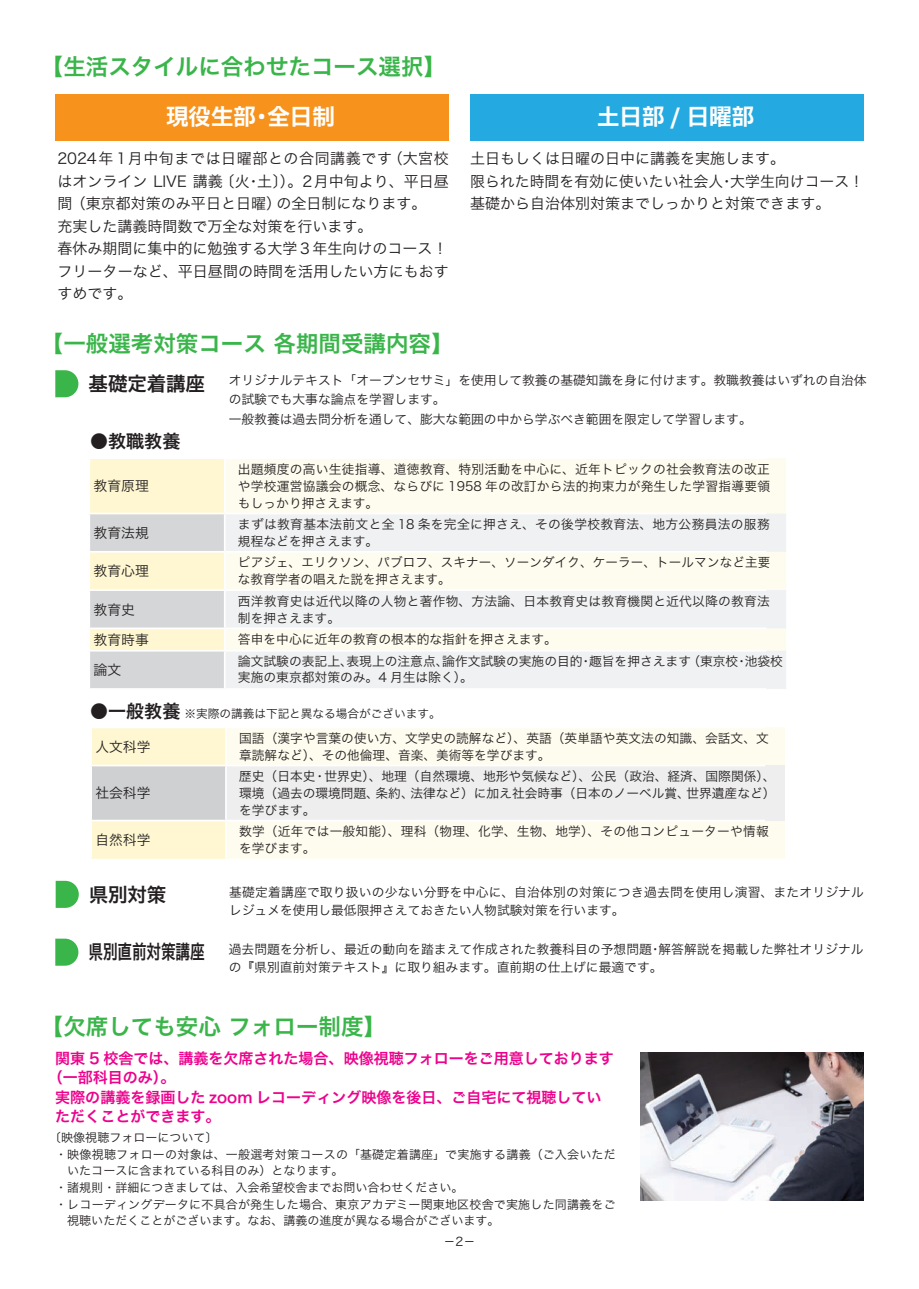
<style>
.page{position:relative;width:919px;height:1289px;background:#fff}
.page>*{position:absolute;margin:0;border:0;box-sizing:border-box;transform-origin:0 0}
.t1{font:22.5px "Hira Kaku Pro N W6";color:#3ab54a}
.t2{font:700 22.5px "IBM Plex Sans JP";color:#fff}
.t3{font:19.5px "Hira Kaku Pro N W6";color:#231f20}
.t4{font:18px "Hira Kaku Pro N W6";color:#231f20}
.t5{font:15px/22.5px "Hira Kaku Pro N W3";color:#231f20}
.t6{font:15px "Hira Kaku Pro N W6";color:#ed028c}
.t7{font:13.8px "Hira Kaku Pro N W3";color:#231f20}
.t8{font:12.75px/17px "Hira Kaku Pro N W3";color:#231f20}
.t9{font:12.75px/17px "Hira Kaku Pro N W3";letter-spacing:.02em;color:#231f20}
.t10{font:12.75px/17px "Hira Kaku Pro N W3";letter-spacing:.025em;color:#231f20}
.t11{font:12px "Hira Kaku Pro N W3";color:#231f20}
.t12{font:12px "Hira Kaku Pro N W3";letter-spacing:.02em;color:#231f20}
.t13{font:11.7px "Hira Kaku Pro N W3";color:#231f20}
.s1{font-family:"Hira Kaku Pro N W6";font-size:19.5px}
.s2{font-family:"Hira Kaku Pro N W6";font-size:18px}
</style>
<div class="page">
<div style="left:55px;top:94px;width:394px;height:46px;background:#f7931d"></div>
<div style="left:470px;top:94px;width:393px;height:46px;background:#24aae1"></div>
<svg style="left:55px;top:370px;width:23px;height:27px"></svg>
<svg style="left:55px;top:938px;width:23px;height:27px"></svg>
<div style="left:226px;top:458px;width:560px;height:55px;background:#fefcef"></div>
<svg style="left:226px;top:513px;width:560px;height:176px;fill:#f0f1f2"></svg>
<hr style="left:225px;top:457px;width:541px;height:2px;background:#fff">
<hr style="left:225px;top:512px;width:541px;height:2px;background:#fff">
<hr style="left:225px;top:551px;width:541px;height:1px;background:#fff">
<hr style="left:225px;top:589px;width:541px;height:2px;background:#fff">
<hr style="left:225px;top:627px;width:541px;height:2px;background:#fff">
<svg style="left:90px;top:459px;width:134px;height:229px;background:#eae7d5"></svg>
<hr style="left:88px;top:650px;width:137px;height:1px;background:#fff">
<hr style="left:225px;top:650px;width:541px;height:1px;background:#fff">
<hr style="left:225px;top:688px;width:541px;height:2px;background:#fff">
<div style="left:92px;top:728px;width:134px;height:130px;background:#fef7d1"></div>
<div style="left:227px;top:728px;width:557px;height:130px;background:#fefcef"></div>
<div style="left:91px;top:765px;width:135px;height:55px;background:#cfd0d2"></div>
<div style="left:226px;top:765px;width:558px;height:55px;background:#eeeeef"></div>
<hr style="left:225px;top:728px;width:2px;height:36px;background:#fff">
<hr style="left:90px;top:764px;width:136px;height:2px;background:#fff">
<hr style="left:90px;top:766px;width:2px;height:53px;background:#fff">
<hr style="left:226px;top:764px;width:539px;height:2px;background:#fff">
<hr style="left:225px;top:766px;width:2px;height:53px;background:#fff">
<hr style="left:90px;top:819px;width:136px;height:2px;background:#fff">
<hr style="left:226px;top:819px;width:539px;height:2px;background:#fff">
<hr style="left:225px;top:821px;width:2px;height:36px;background:#fff">
<img style="left:640px;top:1052px;width:223px;height:148px">
<svg style="left:56px;top:880px;width:23px;height:27px"></svg>
<h1 class="t1" style="left:41px;top:46px;width:407px">【生活スタイルに合わせたコース選択】</h1>
<h1 class="t2" style="left:166px;top:100px;width:170px">現役生部･全日制</h1>
<h1 class="t2" style="left:597px;top:100px;width:159px">土日部 / 日曜部</h1>
<p class="t5" style="left:470px;top:146px;width:395px">土日もしくは日曜の日中に講義を実施します。<br>限られた時間を有効に使いたい社会人･大学生向けコース！基礎から自治体別対策までしっかりと対策できます。</p>
<p class="t5" style="left:57px;top:146px;width:393px">2024年 1月中旬までは日曜部との合同講義です（大宮校はオンライン LIVE 講義〔火･土〕）。2月中旬より、平日昼間（東京都対策のみ平日と日曜）の全日制になります。<br>充実した講義時間数で万全な対策を行います。<br>春休み期間に集中的に勉強する大学３年生向けのコース !フリーターなど、平日昼間の時間を活用したい方にもおすすめです。</p>
<h1 class="t1" style="left:41px;top:323px;width:414px">【一般選考対策コース 各期間受講内容】</h1>
<p class="t8" style="left:229px;top:370px;width:639px;line-height:19.2px;text-indent:-140px"><span class="s1">基礎定着講座</span> オリジナルテキスト「オープンセサミ」を使用して教養の基礎知識を身に付けます。教職教養はいずれの自治体の試験でも大事な論点を学習します。<br>一般教養は過去問分析を通して、膨大な範囲の中から学ぶべき範囲を限定して学習します。</p>
<h3 class="t4" style="left:90px;top:425px;width:91px">●教職教養</h3>
<p class="t7" style="left:93px;top:473px;width:57px">教育原理</p>
<p class="t8" style="left:238px;top:459px;width:533px;text-align:justify">出題頻度の高い生徒指導、道徳教育、特別活動を中心に、近年トピックの社会教育法の改正や学校運営協議会の概念、ならびに 1958 年の改訂から法的拘束力が発生した学習指導要領もしっかり押さえます。</p>
<p class="t7" style="left:93px;top:520px;width:57px">教育法規</p>
<p class="t10" style="left:238px;top:515px;width:533px">まずは教育基本法前文と全 18 条を完全に押さえ、その後学校教育法、地方公務員法の服務規程などを押さえます。</p>
<p class="t7" style="left:93px;top:558px;width:57px">教育心理</p>
<p class="t8" style="left:238px;top:553px;width:534px">ピアジェ、エリクソン、パブロフ、スキナー、ソーンダイク、ケーラー、トールマンなど主要な教育学者の唱えた説を押さえます。</p>
<p class="t7" style="left:93px;top:597px;width:43px">教育史</p>
<p class="t9" style="left:238px;top:591px;width:533px">西洋教育史は近代以降の人物と著作物、方法論、日本教育史は教育機関と近代以降の教育法制を押さえます。</p>
<p class="t7" style="left:93px;top:627px;width:57px">教育時事</p>
<p class="t8" style="left:238px;top:630px;width:320px">答申を中心に近年の教育の根本的な指針を押さえます。</p>
<p class="t7" style="left:93px;top:657px;width:29px">論文</p>
<p class="t8" style="left:238px;top:653px;width:546px;line-height:15.3px">論文試験の表記上、表現上の注意点、論作文試験の実施の目的・趣旨を押さえます（東京校･池袋校実施の東京都対策のみ。4 月生は除く）。</p>
<p class="t13" style="left:90px;top:703px;width:352px"><span class="s2">●一般教養　</span>※実際の講義は下記と異なる場合がございます。</p>
<p class="t7" style="left:95px;top:734px;width:57px">人文科学</p>
<p class="t8" style="left:239px;top:728px;width:531px">国語（漢字や言葉の使い方、文学史の読解など）、英語（英単語や英文法の知識、会話文、文章読解など）、その他倫理、音楽、美術等を学びます。</p>
<p class="t7" style="left:95px;top:780px;width:57px">社会科学</p>
<p class="t8" style="left:239px;top:766px;width:537px;text-align:justify">歴史（日本史・世界史）、地理（自然環境、地形や気候など）、公民（政治、経済、国際関係）、環境（過去の環境問題、条約、法律など）に加え社会時事（日本のノーベル賞、世界遺産など）を学びます。</p>
<p class="t7" style="left:95px;top:827px;width:57px">自然科学</p>
<p class="t9" style="left:239px;top:821px;width:531px">数学（近年では一般知能）、理科（物理、化学、生物、地学）、その他コンピューターや情報を学びます。</p>
<h2 class="t3" style="left:89px;top:876px;width:79px">県別対策</h2>
<p class="t8" style="left:229px;top:881px;width:636px;line-height:18px">基礎定着講座で取り扱いの少ない分野を中心に、自治体別の対策につき過去問を使用し演習、またオリジナルレジュメを使用し最低限押さえておきたい人物試験対策を行います。</p>
<p class="t8" style="left:229px;top:939px;width:636px;line-height:18px;text-indent:-140px"><span class="s1">県別直前対策講座</span> 過去問題を分析し、最近の動向を踏まえて作成された教養科目の予想問題･解答解説を掲載した弊社オリジナルの『県別直前対策テキスト』に取り組みます。直前期の仕上げに最適です。</p>
<h1 class="t1" style="left:41px;top:1006px;width:346px">【欠席しても安心 フォロー制度】</h1>
<p class="t6" style="left:55px;top:1044px;width:560px">関東 5 校舎では、講義を欠席された場合、映像視聴フォローをご用意しております</p>
<p class="t6" style="left:48px;top:1063px;width:129px">（一部科目のみ）。</p>
<p class="t6" style="left:55px;top:1083px;width:547px">実際の講義を録画した zoom レコーディング映像を後日、ご自宅にて視聴してい</p>
<p class="t6" style="left:55px;top:1102px;width:166px">ただくことができます。</p>
<p class="t11" style="left:49px;top:1127px;width:169px">〔映像視聴フォローについて〕</p>
<p class="t12" style="left:55px;top:1143px;width:562px">・映像視聴フォローの対象は、一般選考対策コースの「基礎定着講座」で実施する講義（ご入会いただ</p>
<p class="t11" style="left:67px;top:1160px;width:277px">いたコースに含まれている科目のみ）となります。</p>
<p class="t11" style="left:55px;top:1176px;width:409px">・諸規則・詳細につきましては、入会希望校舎までお問い合わせください。</p>
<p class="t11" style="left:55px;top:1193px;width:562px">・レコーディングデータに不具合が発生した場合、東京アカデミー関東地区校舎で実施した同講義をご</p>
<p class="t11" style="left:67px;top:1209px;width:433px">視聴いただくことがございます。なお、講義の進度が異なる場合がございます。</p>
<p class="t11" style="left:443px;top:1231px;width:33px">－2－</p>
</div>
